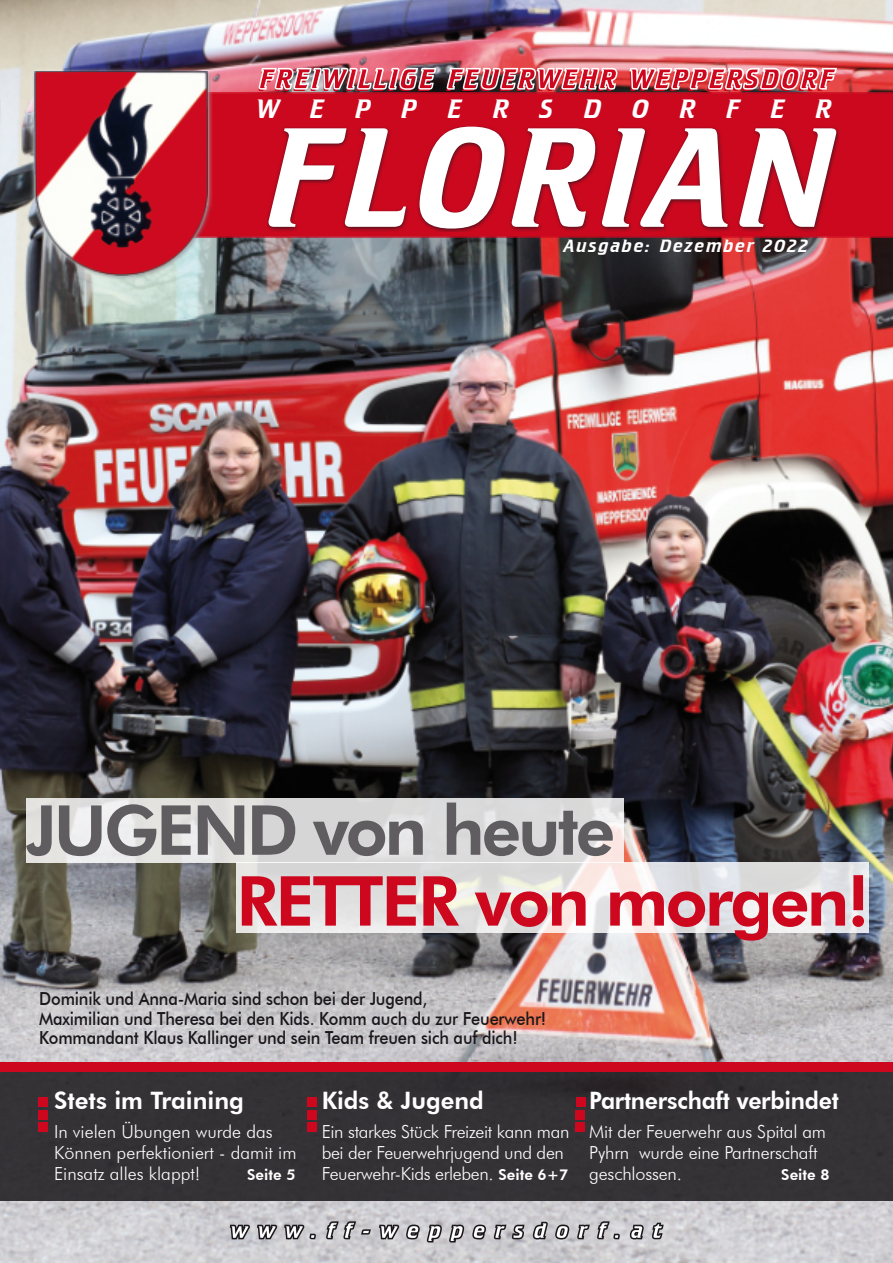
<style>
.page{position:relative;width:893px;height:1263px;background:#fff}
.page>*{position:absolute;margin:0;border:0;box-sizing:border-box;transform-origin:0 0}
.t1{font:italic 142.2px "Crillee BT";letter-spacing:.05em;color:#fff}
.t2{font:800 69px "Futura BT";letter-spacing:-.04em;color:#cd071e}
.t3{font:800 69px "Futura BT";letter-spacing:-.045em;color:#5f5d60}
.t4{font:italic 27px "Crillee BT";letter-spacing:.11em;color:#cd071e}
.t5{font:italic 27px "Crillee BT";letter-spacing:1.15em;color:#fff}
.t6{font:800 24px "Futura BT";letter-spacing:-.01em;color:#fff}
.t7{font:800 24px "Futura BT";letter-spacing:-.01em;color:#fff;scale:.96 1}
.t8{font:italic 21px "Crillee BT";letter-spacing:.5em;color:#fff}
.t9{font:300 18px/21px "Futura BT";letter-spacing:-.01em;color:#fff}
.t10{font:500 18px/19.5px "Futura BT";letter-spacing:-.01em;color:#1a171b;scale:.91 1}
.t11{font:italic 18px "Crillee BT";letter-spacing:.1em;color:#fff}
.t12{font:800 15px "Futura BT";color:#fff}
.s1{font-weight:800;font-size:15px}
</style>
<div class="page">
<img style="left:0;top:0;width:893px;height:1263px">
<div style="left:212px;top:92px;width:681px;height:145px;background:#cc081f"></div>
<img style="left:268px;top:126px;width:571px;height:106px">
<img style="left:30px;top:67px;width:182px;height:213px">
<img style="left:34px;top:71px;width:174px;height:204px">
<img style="left:37px;top:73px;width:169px;height:200px">
<div style="left:0;top:1072px;width:893px;height:129px;background:#353236"></div>
<div style="left:0;top:1062px;width:893px;height:10px;background:#cd071e"></div>
<div style="left:38px;top:1097px;width:10px;height:9px;background:#cd071e"></div>
<div style="left:38px;top:1110px;width:9px;height:9px;background:#cd071e"></div>
<div style="left:38px;top:1123px;width:9px;height:9px;background:#cd071e"></div>
<div style="left:308px;top:1097px;width:9px;height:9px;background:#cd071e"></div>
<div style="left:307px;top:1110px;width:10px;height:9px;background:#cd071e"></div>
<div style="left:307px;top:1123px;width:10px;height:9px;background:#cd071e"></div>
<div style="left:576px;top:1097px;width:9px;height:9px;background:#cd071e"></div>
<div style="left:576px;top:1110px;width:9px;height:9px;background:#cd071e"></div>
<div style="left:576px;top:1123px;width:9px;height:9px;background:#cd071e"></div>
<svg style="left:230px;top:1225px;width:20px;height:15px"></svg>
<svg style="left:257px;top:1225px;width:20px;height:15px"></svg>
<svg style="left:284px;top:1225px;width:32px;height:15px"></svg>
<svg style="left:326px;top:1221px;width:45px;height:18px"></svg>
<svg style="left:379px;top:1225px;width:20px;height:15px"></svg>
<svg style="left:406px;top:1224px;width:14px;height:15px"></svg>
<svg style="left:427px;top:1224px;width:15px;height:18px"></svg>
<svg style="left:449px;top:1224px;width:15px;height:18px"></svg>
<svg style="left:472px;top:1224px;width:14px;height:15px"></svg>
<svg style="left:494px;top:1225px;width:12px;height:14px"></svg>
<svg style="left:512px;top:1225px;width:12px;height:14px"></svg>
<svg style="left:533px;top:1222px;width:15px;height:17px"></svg>
<svg style="left:555px;top:1224px;width:14px;height:15px"></svg>
<svg style="left:577px;top:1225px;width:13px;height:14px"></svg>
<svg style="left:597px;top:1221px;width:23px;height:18px"></svg>
<svg style="left:630px;top:1225px;width:14px;height:14px"></svg>
<svg style="left:652px;top:1222px;width:12px;height:17px"></svg>
<div style="left:236px;top:863px;width:632px;height:70px;background:#fff;opacity:.84"></div>
<img style="left:259px;top:68px;width:177px;height:22px">
<img style="left:447px;top:68px;width:170px;height:22px">
<svg style="left:629px;top:68px;width:208px;height:22px"></svg>
<div style="left:26px;top:798px;width:597px;height:65px;background:#fff;opacity:.84"></div>
<h3 class="t4" style="left:260px;top:68px;width:575px">FREIWILLIGE FEUERWEHR WEPPERSDORF</h3>
<h3 class="t5" style="left:257px;top:97px;width:576px">WEPPERSDORFER</h3>
<h1 class="t1" style="left:270px;top:119px;width:567px">FLORIAN</h1>
<p class="t11" style="left:564px;top:238px;width:246px">Ausgabe: Dezember 2022</p>
<h2 class="t3" style="left:26px;top:802px;width:590px">JUGEND von heute</h2>
<h2 class="t2" style="left:236px;top:873px;width:635px">RETTER von morgen!</h2>
<p class="t10" style="left:39px;top:991px;width:559px">Dominik und Anna-Maria sind schon bei der Jugend,<br>Maximilian und Theresa bei den Kids. Komm auch du zur Feuerwehr!<br>Kommandant Klaus Kallinger und sein Team freuen sich auf dich!</p>
<h3 class="t6" style="left:54px;top:1091px;width:192px">Stets im Training</h3>
<p class="t9" style="left:54px;top:1122px;width:244px">In vielen Übungen wurde das<br>Können perfektioniert - damit im<br>Einsatz alles klappt!</p>
<p class="t12" style="left:247px;top:1168px;width:50px">Seite 5</p>
<h3 class="t6" style="left:322px;top:1091px;width:164px">Kids &amp; Jugend</h3>
<p class="t9" style="left:322px;top:1122px;width:249px">Ein starkes Stück Freizeit kann man bei der Feuerwehrjugend und den<br>Feuerwehr-Kids erleben. <span class="s1">Seite 6+7</span></p>
<h3 class="t7" style="left:589px;top:1091px;width:261px">Partnerschaft verbindet</h3>
<p class="t9" style="left:589px;top:1122px;width:238px">Mit der Feuerwehr aus Spital am<br>Pyhrn wurde eine Partnerschaft geschlossen.</p>
<p class="t12" style="left:781px;top:1168px;width:50px">Seite 8</p>
<p class="t8" style="left:231px;top:1222px;width:432px">www.ff-weppersdorf.at</p>
</div>
